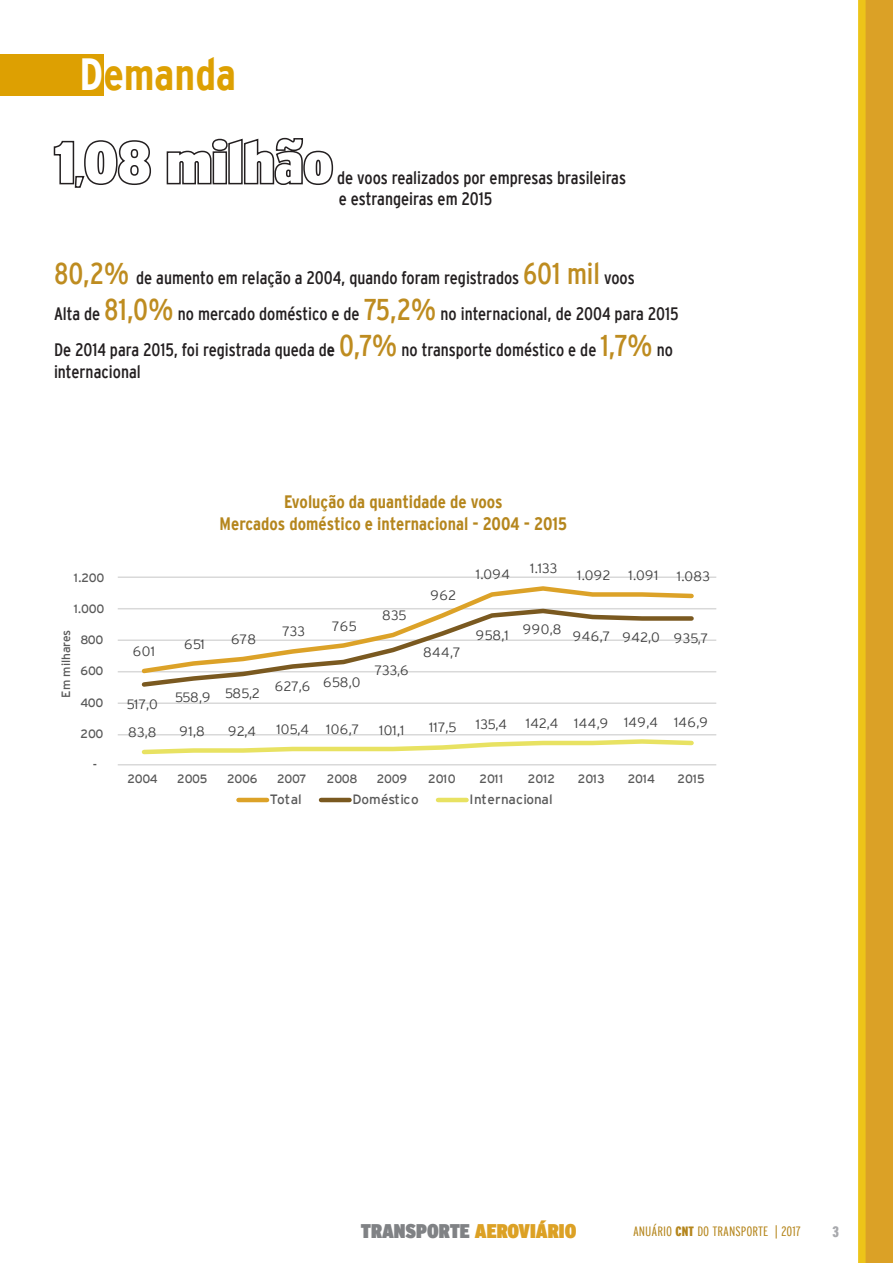
<style>
.page{position:relative;width:893px;height:1263px;background:#fff}
.page>*{position:absolute;margin:0;border:0;box-sizing:border-box;transform-origin:0 0}
.t1{font:700 condensed 45px "Interstate";color:#dda002}
.t2{font:900 condensed 19.8px "Interstate";color:#808285}
.t3{font:condensed 18px/21.6px "Interstate";color:#231f20}
.t4{font:700 condensed 18px "Interstate";color:#b5861d}
.t5{font:900 extra-condensed 15px "Interstate";color:#a8a9ad;scale:1.2 1}
.t6{font:300 13.5px "Interstate";letter-spacing:.025em;color:#404040}
.t7{font:300 extra-condensed 13.5px "Interstate";color:#b5861d;scale:1.2 1}
.t8{font:13.5px "Interstate";color:#595959}
.t9{font:300 13.5px "Interstate";letter-spacing:.045em;color:#404040}
.t10{font:12px "Interstate";letter-spacing:-.035em;color:#595959}
.t11{font:12px "Interstate";letter-spacing:-.015em;color:#595959}
.s1{color:#fff}
.s2{font-size:30px;color:#be8c20}
.s3{font-weight:700}
.s4{color:#dca125}
.s5{font-weight:900}
</style>
<div class="page">
<svg style="left:858px;top:0;width:35px;height:1263px;background:#dea823"></svg>
<hr style="left:118px;top:734px;width:598px;height:1px;background:#d9d9d9">
<hr style="left:118px;top:702px;width:598px;height:2px;background:#d9d9d9">
<hr style="left:118px;top:671px;width:598px;height:1px;background:#d9d9d9">
<hr style="left:118px;top:639px;width:598px;height:2px;background:#d9d9d9">
<hr style="left:118px;top:608px;width:598px;height:1px;background:#d9d9d9">
<hr style="left:118px;top:576px;width:598px;height:2px;background:#d9d9d9">
<hr style="left:118px;top:764px;width:598px;height:1px;background:#d9d9d9">
<svg style="left:459px;top:586px;width:235px;height:20px"></svg>
<svg style="left:139px;top:606px;width:557px;height:81px"></svg>
<svg style="left:141px;top:739px;width:553px;height:16px"></svg>
<hr style="left:238px;top:798px;width:29px;height:4px;background:#dca228">
<hr style="left:321px;top:798px;width:29px;height:4px;background:#7a5920">
<hr style="left:438px;top:798px;width:28px;height:4px;background:#e8e262">
<div style="left:0;top:54px;width:103px;height:42px;background:#dda002"></div>
<svg style="left:53px;top:140px;width:98px;height:48px"></svg>
<svg style="left:166px;top:137px;width:168px;height:48px"></svg>
<p class="t1" style="left:80px;top:49px;width:158px"><span class="s1">D</span>emanda</p>
<p class="t3" style="left:337px;top:166px;width:290px">de voos realizados por empresas brasileiras</p>
<p class="t3" style="left:339px;top:188px;width:155px">e estrangeiras em 2015</p>
<p class="t3" style="left:54px;top:267px;width:582px"><span class="s2">80,2%</span> de aumento em relação a 2004, quando foram registrados <span class="s2">601 mil</span> voos</p>
<p class="t3" style="left:54px;top:303px;width:626px">Alta de <span class="s2">81,0%</span> no mercado doméstico e de <span class="s2">75,2%</span> no internacional, de 2004 para 2015</p>
<p class="t3" style="left:54px;top:339px;width:620px">De 2014 para 2015, foi registrada queda d<span class="s3">e</span> <span class="s2">0,7%</span> no transporte doméstico e de <span class="s2">1,7%</span> no internacional</p>
<p class="t4" style="left:284px;top:492px;width:220px">Evolução da quantidade de voos</p>
<p class="t4" style="left:220px;top:513px;width:349px">Mercados doméstico e internacional - 2004 - 2015</p>
<p class="t10" style="left:74px;top:571px;width:32px">1.200</p>
<p class="t6" style="left:476px;top:567px;width:35px">1.094</p>
<p class="t6" style="left:530px;top:561px;width:29px">1.133</p>
<p class="t6" style="left:577px;top:567px;width:35px">1.092</p>
<p class="t6" style="left:629px;top:567px;width:31px">1.091</p>
<p class="t6" style="left:677px;top:569px;width:35px">1.083</p>
<p class="t6" style="left:431px;top:588px;width:27px">962</p>
<p class="t10" style="left:74px;top:602px;width:32px">1.000</p>
<p class="t11" style="left:59px;top:698px;width:69px;rotate:-90deg">Em milhares</p>
<p class="t10" style="left:80px;top:633px;width:24px">800</p>
<p class="t10" style="left:81px;top:664px;width:24px">600</p>
<p class="t10" style="left:80px;top:696px;width:24px">400</p>
<p class="t6" style="left:133px;top:644px;width:24px">601</p>
<p class="t6" style="left:127px;top:696px;width:33px">517,0</p>
<p class="t6" style="left:184px;top:636px;width:22px">651</p>
<p class="t6" style="left:231px;top:632px;width:27px">678</p>
<p class="t6" style="left:175px;top:688px;width:86px">558,9 585,2</p>
<p class="t6" style="left:282px;top:623px;width:24px">733</p>
<p class="t6" style="left:332px;top:618px;width:26px">765</p>
<p class="t6" style="left:275px;top:676px;width:87px">627,6 658,0</p>
<p class="t6" style="left:382px;top:607px;width:26px">835</p>
<p class="t6" style="left:375px;top:662px;width:35px">733,6</p>
<p class="t6" style="left:423px;top:645px;width:39px">844,7</p>
<p class="t6" style="left:476px;top:625px;width:87px">958,1 990,8</p>
<p class="t9" style="left:573px;top:630px;width:137px">946,7 942,0 935,7</p>
<p class="t10" style="left:81px;top:727px;width:24px">200</p>
<p class="t6" style="left:128px;top:725px;width:30px">83,8</p>
<p class="t6" style="left:180px;top:724px;width:27px">91,8</p>
<p class="t6" style="left:228px;top:724px;width:29px">92,4</p>
<p class="t6" style="left:276px;top:721px;width:34px">105,4</p>
<p class="t6" style="left:326px;top:721px;width:34px">106,7</p>
<p class="t6" style="left:379px;top:722px;width:27px">101,1</p>
<p class="t6" style="left:429px;top:720px;width:29px">117,5</p>
<p class="t6" style="left:476px;top:717px;width:32px">135,4</p>
<p class="t6" style="left:526px;top:715px;width:183px">142,4 144,9 149,4 146,9</p>
<p class="t10" style="left:93px;top:758px;width:6px">-</p>
<p class="t10" style="left:127px;top:772px;width:32px">2004</p>
<p class="t10" style="left:177px;top:772px;width:32px">2005</p>
<p class="t10" style="left:227px;top:772px;width:32px">2006</p>
<p class="t10" style="left:277px;top:772px;width:31px">2007</p>
<p class="t10" style="left:327px;top:772px;width:32px">2008</p>
<p class="t10" style="left:377px;top:772px;width:32px">2009</p>
<p class="t10" style="left:428px;top:772px;width:29px">2010</p>
<p class="t10" style="left:480px;top:772px;width:25px">2011</p>
<p class="t10" style="left:528px;top:772px;width:29px">2012</p>
<p class="t10" style="left:578px;top:772px;width:28px">2013</p>
<p class="t10" style="left:628px;top:772px;width:29px">2014</p>
<p class="t10" style="left:678px;top:772px;width:29px">2015</p>
<p class="t8" style="left:270px;top:791px;width:34px">Total</p>
<p class="t8" style="left:353px;top:791px;width:68px">Doméstico</p>
<p class="t8" style="left:469px;top:791px;width:85px">Internacional</p>
<p class="t2" style="left:361px;top:1219px;width:217px">TRANSPORTE <span class="s4">AEROVIÁRIO</span></p>
<p class="t7" style="left:633px;top:1224px;width:141px">ANUÁRIO <span class="s5">CNT</span> DO TRANSPORTE | 2017</p>
<p class="t5" style="left:832px;top:1223px;width:7px">3</p>
</div>
